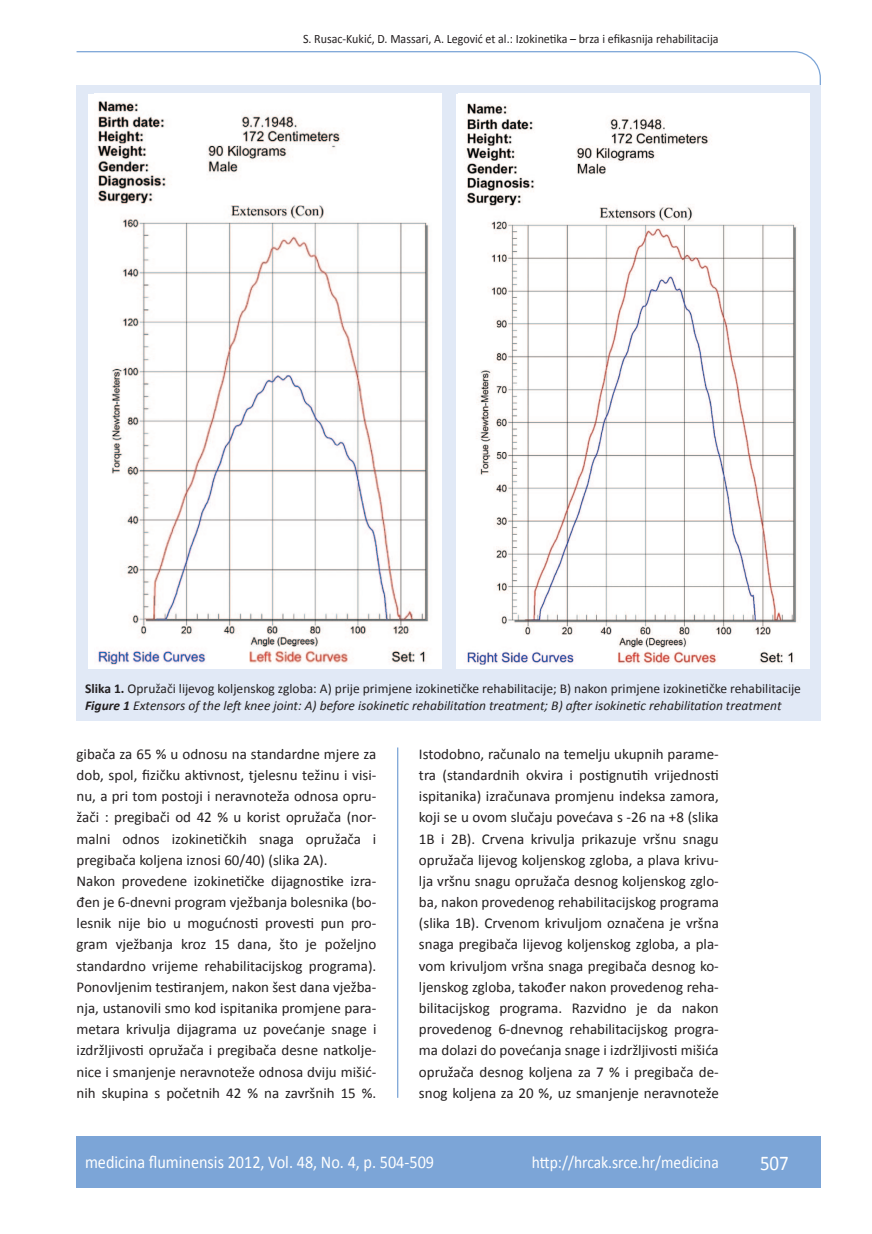
<style>
.page{position:relative;width:872px;height:1234px;background:#fff}
.page>*{position:absolute;margin:0;border:0;box-sizing:border-box;transform-origin:0 0}
.t1{font:21px "Calibri";color:#fff;scale:.9 1}
.t2{font:18px "Calibri";color:#fff;scale:.9 1}
.t3{font:17.25px "Calibri";color:#fff;scale:.9 1}
.osnovni_tekst{font:15px/21.1px "Calibri";color:#231f20;text-align:justify}
.potpis_slika{font:13.5px/16.5px "Calibri";color:#231f20}
.glava{font:12.75px "Calibri";color:#231f20;scale:.94 1}
.s1{font-weight:700}
.s2{font-weight:700;font-style:italic}
.s3{font-style:italic}
</style>
<div class="page">
<svg style="left:76px;top:51px;width:745px;height:275px"></svg>
<hr style="left:397px;top:747px;width:1px;height:350px;background:#7ca5d7">
<div style="left:77px;top:1135px;width:744px;height:51px;background:#7ca5d7"></div>
<div style="left:77px;top:85px;width:744px;height:635px;background:#e1e9f6"></div>
<div style="left:88px;top:94px;width:353px;height:574px;background:#fff"></div>
<img style="left:95px;top:101px;width:334px;height:563px">
<img style="left:458px;top:94px;width:351px;height:574px">
<p class="glava" style="left:303px;top:30px;width:443px">S. Rusac-Kukić, D. Massari, A. Legović et al.: Izokinetika – brza i efikasnija rehabilitacija</p>
<p class="potpis_slika" style="left:85px;top:679px;width:717px"><span class="s1">Slika 1.</span> Opružači lijevog koljenskog zgloba: A) prije primjene izokinetičke rehabilitacije; B) nakon primjene izokinetičke rehabilitacije<br><span class="s2">Figure 1</span> <span class="s3">Extensors of the left knee joint: A) before isokinetic rehabilitation treatment; B) after isokinetic rehabilitation treatment</span></p>
<p class="osnovni_tekst" style="left:77px;top:742px;width:301px">gibača za 65 % u odnosu na standardne mjere za dob, spol, fizičku aktivnost, tjelesnu težinu i visi&shy;nu, a pri tom postoji i neravnoteža odnosa opru&shy;žači : pregibači od 42 % u korist opružača (nor&shy;malni odnos izokinetičkih snaga opružača i pregibača koljena iznosi 60/40) (slika 2A).</p>
<p class="osnovni_tekst" style="left:77px;top:869px;width:301px">Nakon provedene izokinetičke dijagnostike izra&shy;đen je 6-dnevni program vježbanja bolesnika (bo&shy;lesnik nije bio u mogućnosti provesti pun pro&shy;gram vježbanja kroz 15 dana, što je poželjno standardno vrijeme rehabilitacijskog programa).<br>Ponovljenim testiranjem, nakon šest dana vježba&shy;nja, ustanovili smo kod ispitanika promjene para&shy;metara krivulja dijagrama uz povećanje snage i izdržljivosti opružača i pregibača desne natkolje&shy;nice i smanjenje neravnoteže odnosa dviju mišić&shy;nih skupina s početnih 42 % na završnih 15 %.</p>
<p class="osnovni_tekst" style="left:419px;top:742px;width:301px">Istodobno, računalo na temelju ukupnih parame&shy;tra (standardnih okvira i postignutih vrijednosti ispitanika) izračunava promjenu indeksa zamora, koji se u ovom slučaju povećava s -26 na +8 (slika 1B i 2B). Crvena krivulja prikazuje vršnu snagu opružača lijevog koljenskog zgloba, a plava krivu&shy;lja vršnu snagu opružača desnog koljenskog zglo&shy;ba, nakon provedenog rehabilitacijskog programa (slika 1B). Crvenom krivuljom označena je vršna snaga pregibača lijevog koljenskog zgloba, a pla&shy;vom krivuljom vršna snaga pregibača desnog ko&shy;ljenskog zgloba, također nakon provedenog reha&shy;bilitacijskog programa. Razvidno je da nakon provedenog 6-dnevnog rehabilitacijskog progra&shy;ma dolazi do povećanja snage i izdržljivosti mišića opružača desnog koljena za 7 % i pregibača de&shy;snog koljena za 20 %, uz smanjenje neravnoteže</p>
<p class="t2" style="left:85px;top:1150px;width:389px">medicina fluminensis 2012, Vol. 48, No. 4, p. 504-509</p>
<p class="t3" style="left:532px;top:1151px;width:209px">http://hrcak.srce.hr/medicina</p>
<p class="t1" style="left:760px;top:1149px;width:33px">507</p>
</div>
